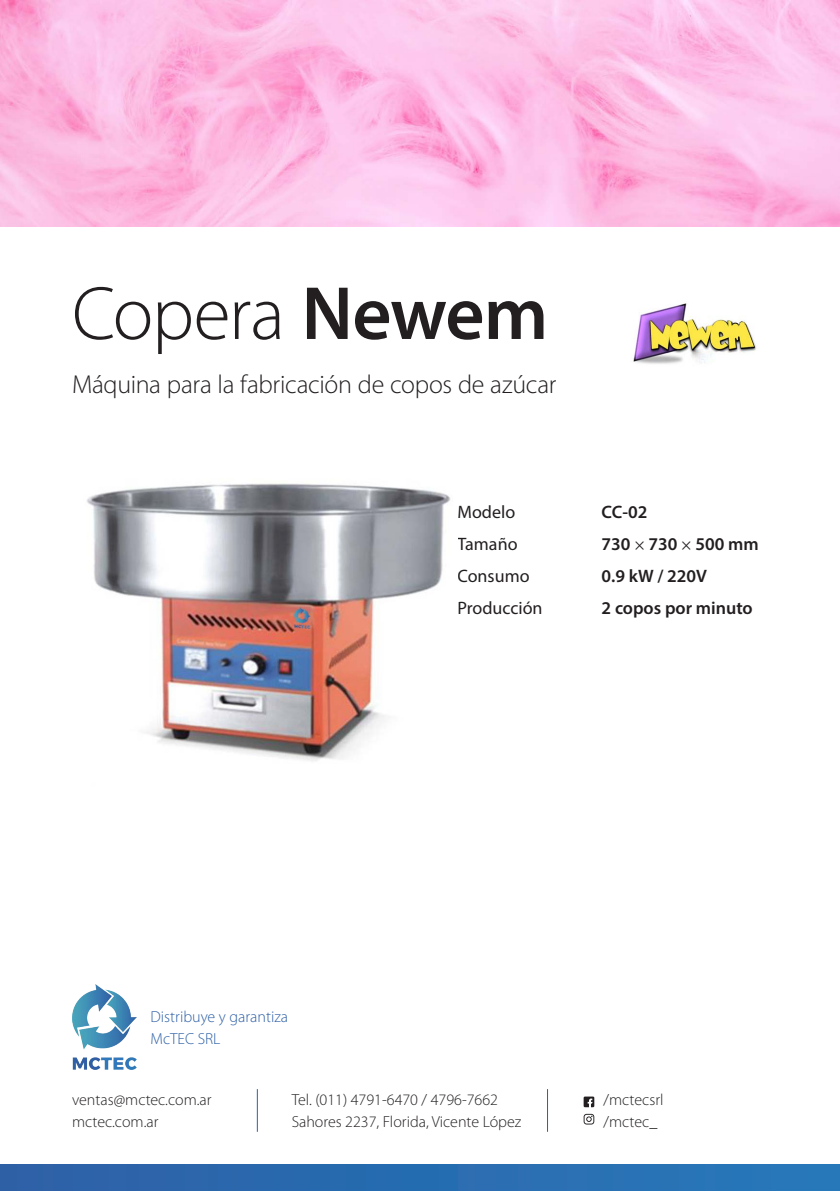
<style>
.page{position:relative;width:840px;height:1191px;background:#fff}
.page>*{position:absolute;margin:0;border:0;box-sizing:border-box;transform-origin:0 0}
.t1{font:300 76px "Myriad Pro";letter-spacing:-.015em;color:#231f20}
.t2{font:300 26px "Myriad Pro";letter-spacing:-.01em;color:#231f20}
.t3{font:600 18px "Myriad Pro";color:#231f20}
.t4{font:18px "Myriad Pro";color:#231f20}
.t5{font:300 16px "Myriad Pro";color:#231f20}
.t6{font:300 16px "Myriad Pro";color:#2e60a6}
.s1{font-weight:600}
.s2{font-family:"Minion Pro";font-weight:400}
</style>
<div class="page">
<div style="left:0;top:1164px;width:839px;height:27px;background:#296cb0"></div>
<img style="left:72px;top:984px;width:64px;height:85px">
<hr style="left:257px;top:1089px;width:1px;height:42px;background:#2e60a6">
<hr style="left:547px;top:1089px;width:1px;height:42px;background:#2e60a6">
<svg style="left:583px;top:1096px;width:11px;height:11px"></svg>
<svg style="left:583px;top:1113px;width:11px;height:11px"></svg>
<img style="left:0;top:0;width:839px;height:227px">
<img style="left:633px;top:303px;width:123px;height:61px">
<img style="left:87px;top:483px;width:364px;height:278px">
<p class="t1" style="left:72px;top:268px;width:477px">Copera <span class="s1">Newem</span></p>
<p class="t2" style="left:72px;top:368px;width:485px">Máquina para la fabricación de copos de azúcar</p>
<p class="t6" style="left:150px;top:1006px;width:139px">Distribuye y garantiza</p>
<p class="t6" style="left:150px;top:1028px;width:71px">McTEC SRL</p>
<p class="t4" style="left:457px;top:501px;width:59px">Modelo</p>
<p class="t3" style="left:601px;top:501px;width:47px">CC-02</p>
<p class="t4" style="left:457px;top:533px;width:62px">Tamaño</p>
<p class="t3" style="left:601px;top:533px;width:158px">730 <span class="s2">×</span> 730 <span class="s2">×</span> 500 mm</p>
<p class="t4" style="left:457px;top:565px;width:74px">Consumo</p>
<p class="t3" style="left:601px;top:565px;width:107px">0.9 kW / 220V</p>
<p class="t4" style="left:457px;top:597px;width:87px">Producción</p>
<p class="t3" style="left:601px;top:597px;width:152px">2 copos por minuto</p>
<p class="t5" style="left:72px;top:1090px;width:141px">ventas@mctec.com.ar</p>
<p class="t5" style="left:72px;top:1112px;width:88px">mctec.com.ar</p>
<p class="t5" style="left:291px;top:1090px;width:208px">Tel. (011) 4791-6470 / 4796-7662</p>
<p class="t5" style="left:291px;top:1112px;width:231px">Sahores 2237, Florida, Vicente López</p>
<p class="t5" style="left:603px;top:1090px;width:61px">/mctecsrl</p>
<p class="t5" style="left:603px;top:1112px;width:55px">/mctec_</p>
</div>
